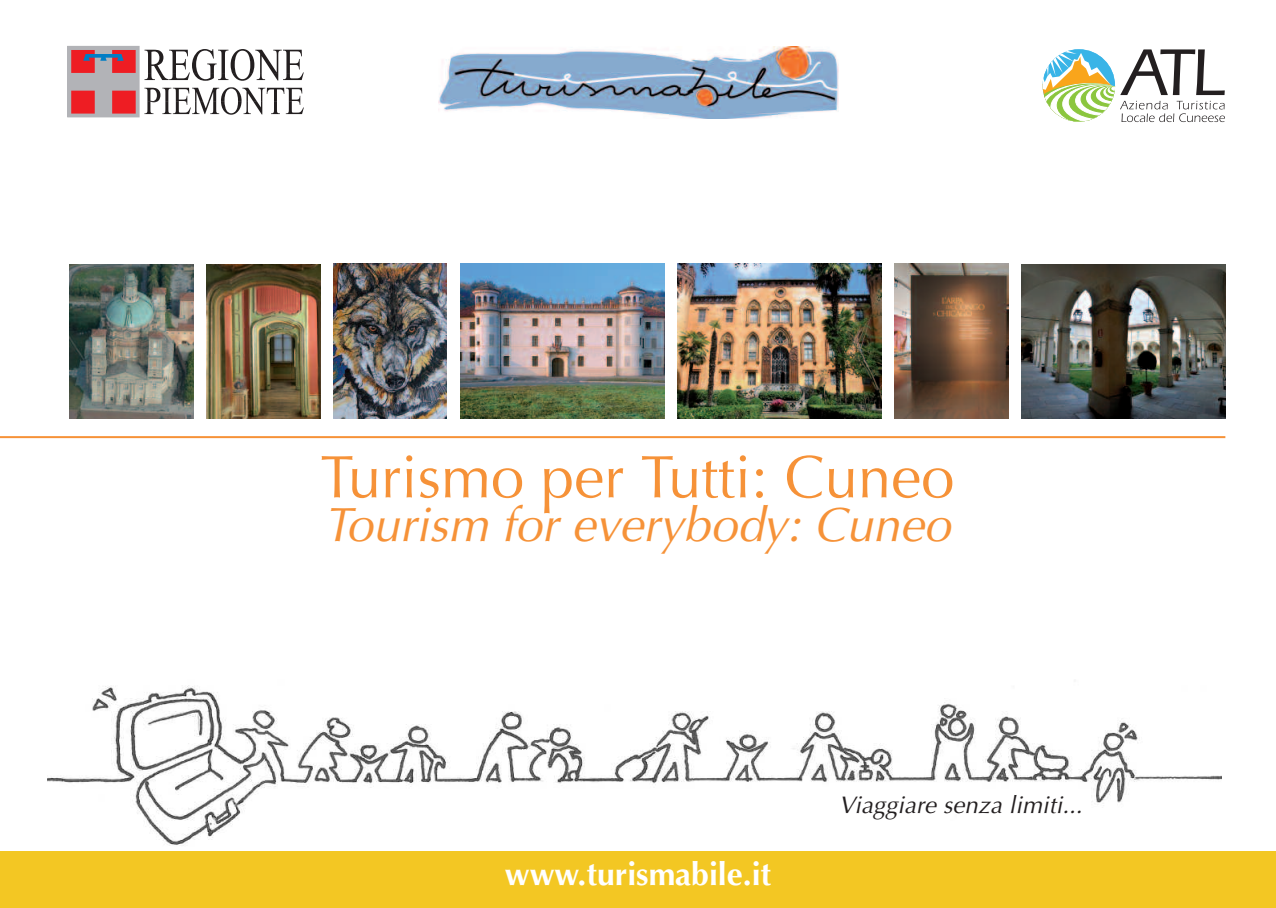
<style>
.page{position:relative;width:1276px;height:908px;background:#fff}
.page>*{position:absolute;margin:0;border:0;box-sizing:border-box;transform-origin:0 0}
.t1{font:60px "Optima";color:#f69238}
.t2{font:italic 48px "Optima";letter-spacing:.005em;color:#f69238}
.t3{font:700 32px "Optima";color:#fff}
.t4{font:italic 24px "Optima";color:#231f20}
</style>
<div class="page">
<div style="left:0;top:850px;width:1276px;height:57px;background:#f3c723"></div>
<div style="left:68px;top:46px;width:71px;height:71px;background:#b2b3b7"></div>
<svg style="left:71px;top:50px;width:65px;height:63px"></svg>
<svg style="left:144px;top:49px;width:160px;height:66px"></svg>
<img style="left:438px;top:47px;width:400px;height:71px">
<svg style="left:1042px;top:49px;width:183px;height:73px"></svg>
<hr style="left:0;top:436px;width:1225px;height:2px;background:#f69238">
<img style="left:69px;top:264px;width:125px;height:154px">
<img style="left:207px;top:264px;width:113px;height:154px">
<img style="left:460px;top:264px;width:204px;height:154px">
<img style="left:678px;top:264px;width:203px;height:154px">
<img style="left:894px;top:264px;width:114px;height:154px">
<img style="left:1021px;top:264px;width:204px;height:154px">
<img style="left:333px;top:264px;width:114px;height:154px">
<img style="left:48px;top:685px;width:1173px;height:161px">
<p class="t1" style="left:320px;top:452px;width:635px">Turismo per Tutti: Cuneo</p>
<p class="t2" style="left:324px;top:505px;width:628px">Tourism for everybody: Cuneo</p>
<p class="t3" style="left:505px;top:860px;width:268px">www.turismabile.it</p>
<p class="t4" style="left:839px;top:794px;width:245px">Viaggiare senza limiti...</p>
</div>
